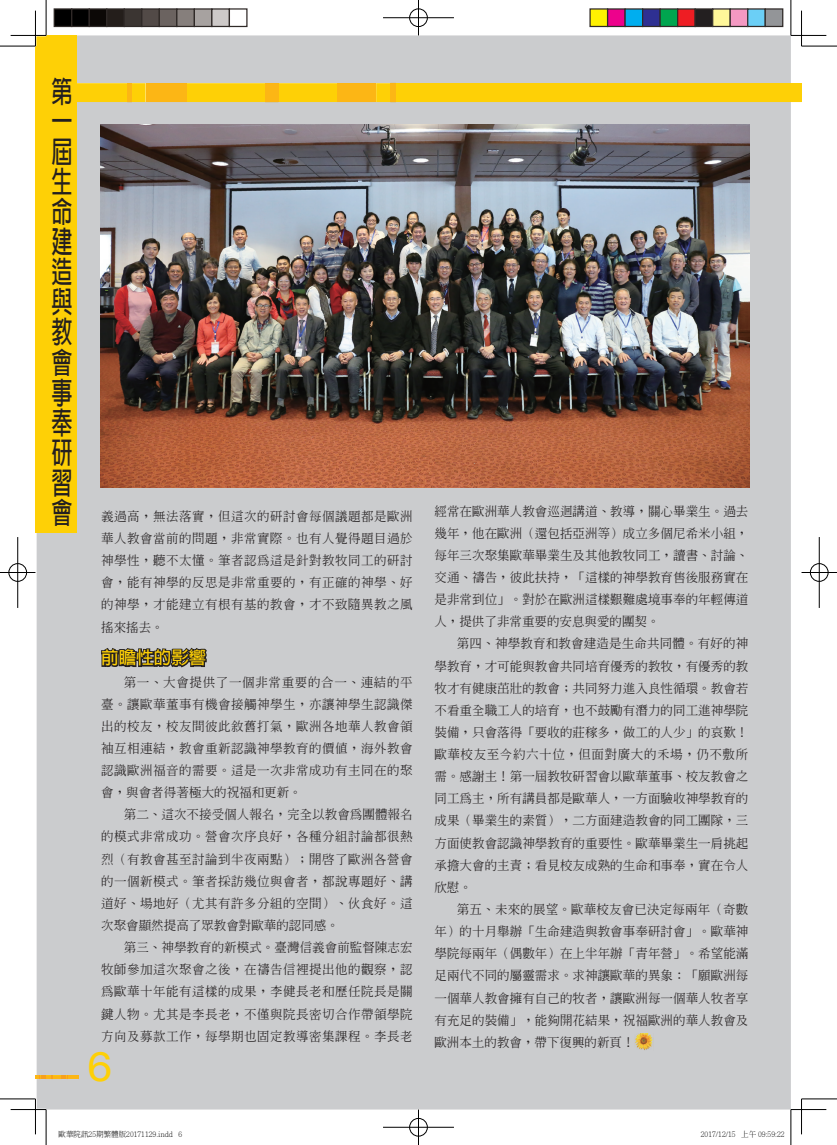
<style>
.page{position:relative;width:837px;height:1145px;background:#fff}
.page>*{position:absolute;margin:0;border:0;box-sizing:border-box;transform-origin:0 0}
.t1{font:40.5px "Arial";color:#fed006;scale:1.11 1}
.t2{font:700 30px/30px "Lin Gothic";color:#231f20;text-align:justify;scale:.7 1}
.t3{font:700 17.5px "Lin Gothic";color:#fed006}
.t4{font:500 12.5px/22.1px "Inn Ming";letter-spacing:.005em;color:#231f20;text-align:justify}
.t5{font:300 7.5px "Adobe Ming Std";color:#000}
</style>
<div class="page">
<div style="left:37px;top:35px;width:753px;height:1074px;background:#cbccce"></div>
<svg style="left:278px;top:83px;width:112px;height:19px"></svg>
<div style="left:337px;top:83px;width:39px;height:19px;background:#fcb615"></div>
<div style="left:265px;top:83px;width:13px;height:19px;background:#fcb615"></div>
<div style="left:396px;top:83px;width:394px;height:19px;background:#fed006"></div>
<div style="left:390px;top:83px;width:6px;height:19px;background:#fcb615"></div>
<svg style="left:35px;top:83px;width:230px;height:19px;background:#fdca0b"></svg>
<div style="left:127px;top:83px;width:5px;height:19px;background:#fcb615"></div>
<div style="left:790px;top:83px;width:11px;height:19px;background:#fed006"></div>
<hr style="left:68px;top:1075px;width:10px;height:4px;background:#fcb615">
<svg style="left:35px;top:1075px;width:33px;height:4px"></svg>
<svg style="left:100px;top:641px;width:108px;height:28px;background:#696769"></svg>
<img style="left:100px;top:124px;width:649px;height:363px">
<img style="left:634px;top:1033px;width:19px;height:17px">
<div style="left:36px;top:35px;width:41px;height:497px;background:#fed006"></div>
<hr style="left:11px;top:1108px;width:35px;height:2px;background:#fff">
<hr style="left:0;top:46px;width:35px;height:1px;background:#000">
<hr style="left:801px;top:46px;width:35px;height:1px;background:#000">
<hr style="left:0;top:1098px;width:35px;height:1px;background:#000">
<hr style="left:801px;top:1098px;width:35px;height:1px;background:#000">
<hr style="left:46px;top:0;width:1px;height:35px;background:#000">
<hr style="left:46px;top:1109px;width:1px;height:35px;background:#000">
<hr style="left:790px;top:0;width:1px;height:35px;background:#000">
<hr style="left:790px;top:1109px;width:1px;height:35px;background:#000">
<hr style="left:11px;top:35px;width:35px;height:1px;background:#000">
<hr style="left:790px;top:35px;width:36px;height:1px;background:#000">
<hr style="left:11px;top:1109px;width:35px;height:1px;background:#000">
<hr style="left:790px;top:1109px;width:36px;height:1px;background:#000">
<hr style="left:35px;top:11px;width:1px;height:35px;background:#000">
<hr style="left:35px;top:1098px;width:1px;height:36px;background:#000">
<hr style="left:801px;top:11px;width:1px;height:35px;background:#000">
<hr style="left:801px;top:1098px;width:1px;height:36px;background:#000">
<div style="left:408px;top:8px;width:20px;height:19px;border:2px solid #fff;border-radius:50%"></div>
<hr style="left:383px;top:17px;width:71px;height:2px;background:#fff">
<hr style="left:417px;top:0;width:2px;height:35px;background:#fff">
<div style="left:409px;top:9px;width:18px;height:18px;border:1px solid #000;border-radius:50%"></div>
<hr style="left:383px;top:18px;width:71px;height:1px;background:#000">
<hr style="left:418px;top:0;width:1px;height:35px;background:#000">
<div style="left:408px;top:1117px;width:20px;height:20px;border:2px solid #fff;border-radius:50%"></div>
<hr style="left:383px;top:1126px;width:71px;height:2px;background:#fff">
<hr style="left:417px;top:1109px;width:2px;height:35px;background:#fff">
<div style="left:409px;top:1118px;width:18px;height:18px;border:1px solid #000;border-radius:50%"></div>
<hr style="left:383px;top:1127px;width:71px;height:1px;background:#000">
<hr style="left:418px;top:1109px;width:1px;height:35px;background:#000">
<div style="left:8px;top:562px;width:19px;height:20px;border:2px solid #fff;border-radius:50%"></div>
<hr style="left:0;top:571px;width:35px;height:2px;background:#fff">
<hr style="left:17px;top:537px;width:2px;height:71px;background:#fff">
<div style="left:9px;top:563px;width:18px;height:18px;border:1px solid #000;border-radius:50%"></div>
<hr style="left:0;top:572px;width:35px;height:1px;background:#000">
<hr style="left:18px;top:537px;width:1px;height:71px;background:#000">
<div style="left:809px;top:562px;width:19px;height:20px;border:2px solid #fff;border-radius:50%"></div>
<hr style="left:801px;top:571px;width:35px;height:2px;background:#fff">
<div style="left:809px;top:563px;width:19px;height:18px;border:1px solid #000;border-radius:50%"></div>
<hr style="left:801px;top:572px;width:35px;height:1px;background:#000">
<hr style="left:818px;top:537px;width:1px;height:71px;background:#000">
<div style="left:54px;top:9px;width:18px;height:17px;background:#000"></div>
<div style="left:54px;top:8px;width:18px;height:19px;border:1px solid #302a28"></div>
<div style="left:72px;top:9px;width:17px;height:17px;background:#000"></div>
<div style="left:71px;top:8px;width:19px;height:19px;border:1px solid #302a28"></div>
<div style="left:89px;top:9px;width:18px;height:17px;background:#0c0806"></div>
<div style="left:89px;top:8px;width:18px;height:19px;border:1px solid #302a28"></div>
<div style="left:107px;top:9px;width:17px;height:17px;background:#241e1b"></div>
<div style="left:106px;top:8px;width:19px;height:19px;border:1px solid #302a28"></div>
<div style="left:124px;top:9px;width:18px;height:17px;background:#3b3532"></div>
<div style="left:124px;top:8px;width:18px;height:19px;border:1px solid #302a28"></div>
<div style="left:142px;top:9px;width:17px;height:17px;background:#524a47"></div>
<div style="left:141px;top:8px;width:19px;height:19px;border:1px solid #302a28"></div>
<div style="left:159px;top:9px;width:18px;height:17px;background:#6b6360"></div>
<div style="left:159px;top:8px;width:18px;height:19px;border:1px solid #302a28"></div>
<div style="left:177px;top:9px;width:17px;height:17px;background:#867f7c"></div>
<div style="left:176px;top:8px;width:19px;height:19px;border:1px solid #302a28"></div>
<div style="left:194px;top:9px;width:18px;height:17px;background:#a7a2a0"></div>
<div style="left:194px;top:8px;width:18px;height:19px;border:1px solid #302a28"></div>
<div style="left:212px;top:9px;width:17px;height:17px;background:#cdc9c8"></div>
<div style="left:211px;top:8px;width:19px;height:19px;border:1px solid #302a28"></div>
<div style="left:229px;top:8px;width:18px;height:19px;border:1px solid #302a28"></div>
<div style="left:590px;top:9px;width:17px;height:17px;background:#fff101"></div>
<div style="left:589px;top:8px;width:19px;height:19px;border:1px solid #302a28"></div>
<div style="left:607px;top:9px;width:18px;height:17px;background:#ed028c"></div>
<div style="left:606px;top:8px;width:19px;height:19px;border:1px solid #302a28"></div>
<div style="left:625px;top:9px;width:17px;height:17px;background:#00aeef"></div>
<div style="left:624px;top:8px;width:19px;height:19px;border:1px solid #302a28"></div>
<div style="left:642px;top:9px;width:18px;height:17px;background:#2e3092"></div>
<div style="left:641px;top:8px;width:19px;height:19px;border:1px solid #302a28"></div>
<div style="left:660px;top:9px;width:17px;height:17px;background:#00a54f"></div>
<div style="left:659px;top:8px;width:19px;height:19px;border:1px solid #302a28"></div>
<div style="left:677px;top:9px;width:18px;height:17px;background:#ee1d23"></div>
<div style="left:676px;top:8px;width:19px;height:19px;border:1px solid #302a28"></div>
<div style="left:695px;top:9px;width:17px;height:17px;background:#231f20"></div>
<div style="left:694px;top:8px;width:19px;height:19px;border:1px solid #302a28"></div>
<div style="left:712px;top:9px;width:18px;height:17px;background:#fff79a"></div>
<div style="left:711px;top:8px;width:19px;height:19px;border:1px solid #302a28"></div>
<div style="left:730px;top:9px;width:17px;height:17px;background:#f499c2"></div>
<div style="left:729px;top:8px;width:19px;height:19px;border:1px solid #302a28"></div>
<div style="left:747px;top:9px;width:18px;height:17px;background:#6bcff6"></div>
<div style="left:746px;top:8px;width:19px;height:19px;border:1px solid #302a28"></div>
<div style="left:765px;top:9px;width:17px;height:17px;background:#939598"></div>
<div style="left:764px;top:8px;width:19px;height:19px;border:1px solid #302a28"></div>
<h2 class="t2" style="left:51px;top:77px;width:31px">第一屆生命建造與教會事奉研習會</h2>
<p class="t4" style="left:101px;top:505px;width:313px">義過高，無法落實，但這次的研討會每個議題都是歐洲華人教會當前的問題，非常實際。也有人覺得題目過於神學性，聽不太懂。筆者認為這是針對教牧同工的研討會，能有神學的反思是非常重要的，有正確的神學、好的神學，才能建立有根有基的教會，才不致隨異教之風搖來搖去。</p>
<h3 class="t3" style="left:101px;top:648px;width:106px">前瞻性的影響</h3>
<p class="t4" style="left:101px;top:670px;width:313px;text-indent:22px">第一、大會提供了一個非常重要的合一、連結的平臺。讓歐華董事有機會接觸神學生，亦讓神學生認識傑出的校友，校友間彼此敘舊打氣，歐洲各地華人教會領袖互相連結，教會重新認識神學教育的價值，海外教會認識歐洲福音的需要。這是一次非常成功有主同在的聚會，與會者得著極大的祝福和更新。</p>
<p class="t4" style="left:101px;top:803px;width:313px;text-indent:22px">第二、這次不接受個人報名，完全以教會為團體報名的模式非常成功。營會次序良好，各種分組討論都很熱烈（有教會甚至討論到半夜兩點）；開啟了歐洲各營會的一個新模式。筆者採訪幾位與會者，都說專題好、講道好、場地好（尤其有許多分組的空間）、伙食好。這次聚會顯然提高了眾教會對歐華的認同感。</p>
<p class="t4" style="left:101px;top:936px;width:313px;text-indent:22px">第三、神學教育的新模式。臺灣信義會前監督陳志宏牧師參加這次聚會之後，在禱告信裡提出他的觀察，認為歐華十年能有這樣的成果，李健長老和歷任院長是關鍵人物。尤其是李長老，不僅與院長密切合作帶領學院方向及募款工作，每學期也固定教導密集課程。李長老</p>
<h1 class="t1" style="left:88px;top:1040px;width:24px">6</h1>
<p class="t4" style="left:434px;top:499px;width:315px">經常在歐洲華人教會巡迴講道、教導，關心畢業生。過去幾年，他在歐洲（還包括亞洲等）成立多個尼希米小組，每年三次聚集歐華畢業生及其他教牧同工，讀書、討論、交通、禱告，彼此扶持，「這樣的神學教育售後服務實在是非常到位」。對於在歐洲這樣艱難處境事奉的年輕傳道人，提供了非常重要的安息與愛的團契。</p>
<p class="t4" style="left:434px;top:632px;width:315px;text-indent:22px">第四、神學教育和教會建造是生命共同體。有好的神學教育，才可能與教會共同培育優秀的教牧，有優秀的教牧才有健康茁壯的教會；共同努力進入良性循環。教會若不看重全職工人的培育，也不鼓勵有潛力的同工進神學院裝備，只會落得「要收的莊稼多，做工的人少」的哀歎！歐華校友至今約六十位，但面對廣大的禾場，仍不敷所需。感謝主！第一屆教牧研習會以歐華董事、校友教會之同工為主，所有講員都是歐華人，一方面驗收神學教育的成果（畢業生的素質），二方面建造教會的同工團隊，三方面使教會認識神學教育的重要性。歐華畢業生一肩挑起承擔大會的主責；看見校友成熟的生命和事奉，實在令人欣慰。</p>
<p class="t4" style="left:434px;top:898px;width:315px;text-indent:22px">第五、未來的展望。歐華校友會已決定每兩年（奇數年）的十月舉辦「生命建造與教會事奉研討會」。歐華神學院每兩年（偶數年）在上半年辦「青年營」。希望能滿足兩代不同的屬靈需求。求神讓歐華的異象：「願歐洲每一個華人教會擁有自己的牧者，讓歐洲每一個華人牧者享有充足的裝備」，能夠開花結果，祝福歐洲的華人教會及歐洲本土的教會，帶下復興的新頁！</p>
<p class="t5" style="left:59px;top:1130px;width:125px">歐華院訊25期繁體版20171129.indd 6</p>
<p class="t5" style="left:700px;top:1130px;width:85px">2017/12/15 上午 09:59:22</p>
</div>
